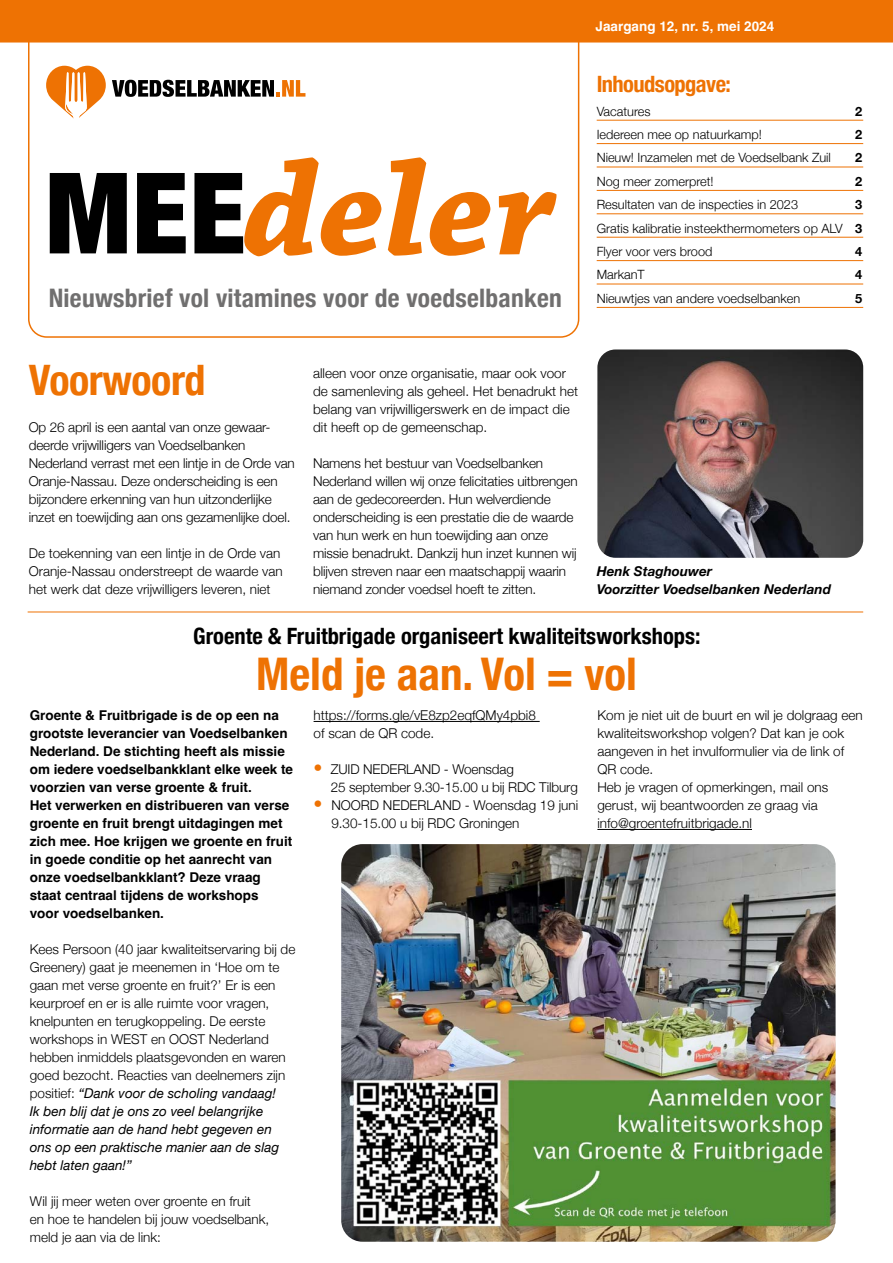
<style>
.page{position:relative;width:893px;height:1263px;background:#fff}
.page>*{position:absolute;margin:0;border:0;box-sizing:border-box;transform-origin:0 0}
.t1{font:700 condensed 45px "Helvetica Neue";color:#ee7203}
.t2{font:700 condensed 42px "Helvetica Neue";letter-spacing:-.01em;color:#ee7203}
.t3{font:700 condensed 25.5px "Helvetica Neue";letter-spacing:.01em;color:#706f6f}
.t4{font:700 condensed 22.5px "Helvetica Neue";color:#000}
.t5{font:700 condensed 22.5px "Helvetica Neue";letter-spacing:-.025em;color:#ee7203}
.t6{font:300 13.5px/18px "Helvetica Neue";color:#000}
.t7{font:700 13.5px/18px "Helvetica";color:#000}
.t8{font:italic 700 13.5px/18px "Helvetica Neue";color:#000}
.t9{font:700 13.5px "Helvetica";color:#fff}
.t10{font:300 12.75px/23.4px "Helvetica Neue";color:#000;text-align:justify}
.t11{font:700 12.75px "Helvetica Neue";color:#000}
.s1{font-weight:700}
.s2{font-weight:400;font-style:italic}
.s3{font-size:18px;color:#ee7203}
</style>
<div class="page">
<div style="left:0;top:0;width:893px;height:43px;background:#ee7203;border:2px solid #ee7203"></div>
<div style="left:28px;top:21px;width:551px;height:317px;border:2px solid #ee7203;border-radius:18px"></div>
<hr style="left:597px;top:120px;width:266px;height:1px;background:#ee7203">
<hr style="left:597px;top:143px;width:266px;height:1px;background:#ee7203">
<hr style="left:597px;top:167px;width:266px;height:1px;background:#ee7203">
<hr style="left:597px;top:190px;width:266px;height:1px;background:#ee7203">
<hr style="left:597px;top:213px;width:266px;height:1px;background:#ee7203">
<hr style="left:597px;top:237px;width:266px;height:1px;background:#ee7203">
<hr style="left:597px;top:260px;width:266px;height:1px;background:#ee7203">
<hr style="left:597px;top:284px;width:266px;height:1px;background:#ee7203">
<hr style="left:597px;top:307px;width:266px;height:1px;background:#ee7203">
<svg style="left:46px;top:66px;width:60px;height:53px"></svg>
<svg style="left:112px;top:80px;width:193px;height:17px"></svg>
<svg style="left:50px;top:157px;width:507px;height:99px"></svg>
<img style="left:597px;top:349px;width:266px;height:209px">
<hr style="left:28px;top:612px;width:835px;height:1px;background:#ee7203">
<hr style="left:314px;top:721px;width:226px;height:1px;background:#000">
<hr style="left:597px;top:829px;width:155px;height:1px;background:#000">
<img style="left:341px;top:844px;width:495px;height:398px">
<p class="t9" style="left:596px;top:18px;width:180px">Jaargang 12, nr. 5, mei 2024</p>
<h3 class="t5" style="left:597px;top:65px;width:136px">Inhoudsopgave:</h3>
<p class="t10" style="left:597px;top:98px;width:55px">Vacatures</p>
<p class="t11" style="left:855px;top:101px;width:9px">2</p>
<p class="t10" style="left:597px;top:122px;width:167px">Iedereen mee op natuurkamp!</p>
<p class="t11" style="left:855px;top:124px;width:9px">2</p>
<p class="t10" style="left:597px;top:145px;width:236px">Nieuw! Inzamelen met de Voedselbank Zuil</p>
<p class="t11" style="left:855px;top:148px;width:9px">2</p>
<p class="t10" style="left:597px;top:169px;width:118px">Nog meer zomerpret!</p>
<p class="t11" style="left:855px;top:171px;width:9px">2</p>
<p class="t10" style="left:597px;top:192px;width:203px">Resultaten van de inspecties in 2023</p>
<p class="t10" style="left:597px;top:192px;width:267px;text-indent:258px"><span class="s1">3<br></span>Gratis kalibratie insteekthermometers op ALV <span class="s1">3<br></span>Flyer voor vers brood</p>
<p class="t11" style="left:855px;top:241px;width:9px">4</p>
<p class="t10" style="left:597px;top:262px;width:50px">MarkanT</p>
<p class="t11" style="left:855px;top:265px;width:9px">4</p>
<h3 class="t3" style="left:49px;top:277px;width:515px">Nieuwsbrief vol vitamines voor de voedselbanken</h3>
<p class="t10" style="left:597px;top:286px;width:205px">Nieuwtjes van andere voedselbanken</p>
<p class="t11" style="left:855px;top:288px;width:9px">5</p>
<h2 class="t2" style="left:29px;top:346px;width:178px">Voorwoord</h2>
<p class="t6" style="left:29px;top:417px;width:268px">Op 26 april is een aantal van onze gewaar&shy;deerde vrijwilligers van Voedselbanken Nederland verrast met een lintje in de Orde van Oranje-Nassau. Deze onderscheiding is een bijzondere erkenning van hun uitzonderlijke inzet en toewijding aan ons gezamenlijke doel.</p>
<p class="t6" style="left:29px;top:543px;width:255px">De toekenning van een lintje in de Orde van<br>Oranje-Nassau onderstreept de waarde van het werk dat deze vrijwilligers leveren, niet</p>
<p class="t6" style="left:313px;top:363px;width:267px">alleen voor onze organisatie, maar ook voor de samenleving als geheel. Het benadrukt het belang van vrijwilligerswerk en de impact die dit heeft op de gemeenschap.</p>
<p class="t6" style="left:313px;top:453px;width:266px">Namens het bestuur van Voedselbanken Nederland willen wij onze felicitaties uitbrengen aan de gedecoreerden. Hun welverdiende onderscheiding is een prestatie die de waarde van hun werk en hun toewijding aan onze missie benadrukt. Dankzij hun inzet kunnen wij blijven streven naar een maatschappij waarin niemand zonder voedsel hoeft te zitten.</p>
<p class="t8" style="left:597px;top:563px;width:236px">Henk Staghouwer<br>Voorzitter Voedselbanken Nederland</p>
<h3 class="t4" style="left:193px;top:617px;width:509px">Groente &amp; Fruitbrigade organiseert kwaliteitsworkshops:</h3>
<h1 class="t1" style="left:256px;top:637px;width:382px">Meld je aan. Vol = vol</h1>
<p class="t7" style="left:30px;top:708px;width:265px">Groente &amp; Fruitbrigade is de op een na grootste leverancier van Voedselbanken Nederland. De stichting heeft als missie om iedere voedselbankklant elke week te voorzien van verse groente &amp; fruit.<br>Het verwerken en distribueren van verse groente en fruit brengt uitdagingen met zich mee. Hoe krijgen we groente en fruit in goede conditie op het aanrecht van onze voedselbankklant? Deze vraag staat centraal tijdens de workshops<br>voor voedselbanken.</p>
<p class="t6" style="left:30px;top:939px;width:267px">Kees Persoon (40 jaar kwaliteitservaring bij de Greenery) gaat je meenemen in ‘Hoe om te gaan met verse groente en fruit?’ Er is een keurproef en er is alle ruimte voor vragen, knelpunten en terugkoppeling. De eerste workshops in WEST en OOST Nederland hebben inmiddels plaatsgevonden en waren goed bezocht. Reacties van deelnemers zijn positief: <span class="s2">“Dank voor de scholing vandaag!<br>Ik ben blij dat je ons zo veel belangrijke informatie aan de hand hebt gegeven en ons op een praktische manier aan de slag hebt laten gaan!”</span></p>
<p class="t6" style="left:30px;top:1191px;width:241px">Wil jij meer weten over groente en fruit<br>en hoe te handelen bij jouw voedselbank, meld je aan via de link:</p>
<p class="t6" style="left:314px;top:705px;width:224px">https://forms.gle/vE8zp2eqfQMy4pbi8 of scan de QR code.</p>
<p class="t6" style="left:331px;top:759px;width:249px;text-indent:-17px"><span class="s3">•</span> ZUID NEDERLAND - Woensdag<br>25 september 9.30-15.00 u bij RDC Tilburg</p>
<p class="t6" style="left:331px;top:795px;width:248px;text-indent:-18px"><span class="s3">•</span> NOORD NEDERLAND - Woensdag 19 juni<br>9.30-15.00 u bij RDC Groningen</p>
<p class="t6" style="left:597px;top:705px;width:267px">Kom je niet uit de buurt en wil je dolgraag een kwaliteitsworkshop volgen? Dat kan je ook aangeven in het invulformulier via de link of QR code.<br>Heb je vragen of opmerkingen, mail ons gerust, wij beantwoorden ze graag via info@groentefruitbrigade.nl</p>
</div>
